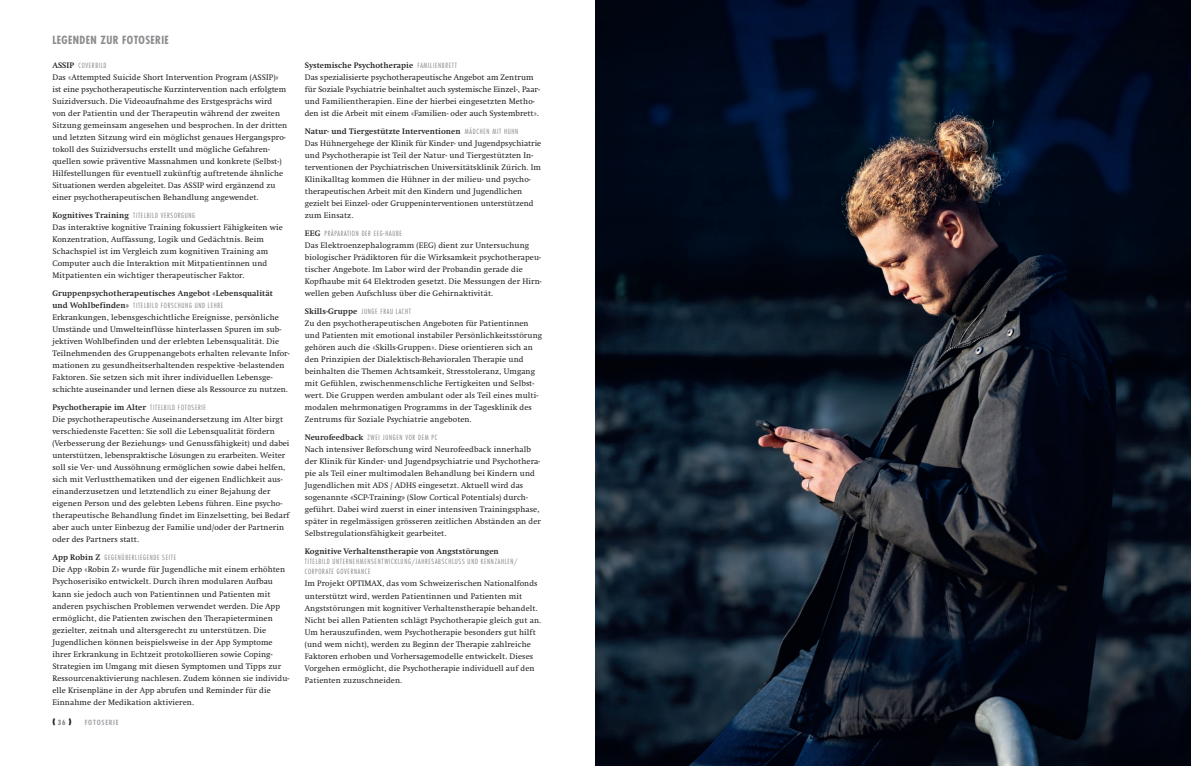
<style>
.page{position:relative;width:1191px;height:766px;background:#fff}
.page>*{position:absolute;margin:0;border:0;box-sizing:border-box;transform-origin:0 0}
.t1{font:700 condensed 11px "Futura Std";letter-spacing:.035em;color:#8a8c8f}
.t2{font:8.3px/12px "Swift";letter-spacing:.01em;color:#231f20}
.t3{font:700 8.3px "Swift";letter-spacing:.01em;color:#231f20}
.t4{font:300 condensed 7px/10px "Futura Std";letter-spacing:.1em;color:#808285}
.t5{font:700 condensed 7px "Futura Std";letter-spacing:.11em;color:#a8a9ad}
.s1{font-family:"Swift";font-weight:700;font-stretch:normal;font-size:8.3px;color:#231f20}
.s2{font-weight:700}
.s3{font-family:"Futura Std";font-weight:300;font-stretch:condensed;font-size:7px;color:#808285}
.s4{font-weight:800;font-stretch:normal;color:#231f20}
.s5{color:#808285}
</style>
<div class="page">
<img style="left:595px;top:0;width:596px;height:765px">
<h1 class="t1" style="left:52px;top:33px;width:118px">LEGENDEN ZUR FOTOSERIE</h1>
<p class="t4" style="left:52px;top:60px;width:56px"><span class="s1">ASSIP</span> COVERBILD</p>
<p class="t2" style="left:52px;top:71px;width:236px">Das «Attempted Suicide Short Intervention Program (ASSIP)» ist eine psychotherapeutische Kurzintervention nach erfolgtem Suizidversuch. Die Videoaufnahme des Erstgesprächs wird von der Patientin und der Therapeutin während der zweiten Sitzung gemeinsam angesehen und besprochen. In der dritten und letzten Sitzung wird ein möglichst genaues Hergangspro&shy;tokoll des Suizidversuchs erstellt und mögliche Gefahren&shy;quellen sowie präventive Massnahmen und konkrete (Selbst-)<br>Hilfestellungen für eventuell zukünftig auftretende ähnliche Situationen werden abgeleitet. Das ASSIP wird ergänzend zu einer psychotherapeutischen Behandlung angewendet.</p>
<p class="t4" style="left:52px;top:210px;width:144px"><span class="s1">Kognitives Training</span> TITELBILD VERSORGUNG</p>
<p class="t2" style="left:52px;top:221px;width:232px">Das interaktive kognitive Training fokussiert Fähigkeiten wie Konzentration, Auffassung, Logik und Gedächtnis. Beim Schachspiel ist im Vergleich zum kognitiven Training am Computer auch die Interaktion mit Mitpatientinnen und Mitpatienten ein wichtiger therapeutischer Faktor.</p>
<p class="t3" style="left:52px;top:289px;width:222px">Gruppenpsychotherapeutisches Angebot «Lebensqualität</p>
<p class="t4" style="left:52px;top:300px;width:172px"><span class="s1">und Wohlbefinden»</span> TITELBILD FORSCHUNG UND LEHRE</p>
<p class="t2" style="left:52px;top:311px;width:239px">Erkrankungen, lebensgeschichtliche Ereignisse, persönliche Umstände und Umwelteinflüsse hinterlassen Spuren im sub&shy;jektiven Wohlbefinden und der erlebten Lebensqualität. Die Teilnehmenden des Gruppenangebots erhalten relevante Infor&shy;mationen zu gesundheitserhaltenden respektive -belastenden Faktoren. Sie setzen sich mit ihrer individuellen Lebensge&shy;schichte auseinander und lernen diese als Ressource zu nutzen.</p>
<p class="t2" style="left:52px;top:401px;width:238px"><span class="s2">Psychotherapie im Alter</span> <span class="s3">TITELBILD FOTOSERIE<br></span>Die psychotherapeutische Auseinandersetzung im Alter birgt verschiedenste Facetten: Sie soll die Lebensqualität fördern (Verbesserung der Beziehungs- und Genussfähigkeit) und dabei unterstützen, lebenspraktische Lösungen zu erarbeiten. Weiter soll sie Ver- und Aussöhnung ermöglichen sowie dabei helfen, sich mit Verlustthematiken und der eigenen Endlichkeit aus&shy;einanderzusetzen und letztendlich zu einer Bejahung der eigenen Person und des gelebten Lebens führen. Eine psycho&shy;therapeutische Behandlung findet im Einzelsetting, bei Bedarf aber auch unter Einbezug der Familie und/oder der Partnerin oder des Partners statt.</p>
<p class="t4" style="left:52px;top:552px;width:125px"><span class="s1">App Robin Z</span> GEGENÜBERLIEGENDE SEITE</p>
<p class="t2" style="left:52px;top:563px;width:238px">Die App «Robin Z» wurde für Jugendliche mit einem erhöhten Psychoserisiko entwickelt. Durch ihren modularen Aufbau kann sie jedoch auch von Patientinnen und Patienten mit anderen psychischen Problemen verwendet werden. Die App ermöglicht, die Patienten zwischen den Therapieterminen gezielter, zeitnah und altersgerecht zu unterstützen. Die Jugendlichen können beispielsweise in der App Symptome ihrer Erkrankung in Echtzeit protokollieren sowie Coping-Strategien im Umgang mit diesen Symptomen und Tipps zur Ressourcenaktivierung nachlesen. Zudem können sie individu&shy;elle Krisenpläne in der App abrufen und Reminder für die Einnahme der Medikation aktivieren.</p>
<p class="t5" style="left:52px;top:717px;width:68px"><span class="s4">(</span> <span class="s5">36</span> <span class="s4">)</span> FOTOSERIE</p>
<p class="t2" style="left:305px;top:59px;width:236px"><span class="s2">Systemische Psychotherapie</span> <span class="s3">FAMILIENBRETT<br></span>Das spezialisierte psychotherapeutische Angebot am Zentrum für Soziale Psychiatrie beinhaltet auch systemische Einzel-, Paar&shy;und Familientherapien. Eine der hierbei eingesetzten Metho&shy;den ist die Arbeit mit einem «Familien- oder auch Systembrett».</p>
<p class="t2" style="left:305px;top:125px;width:238px"><span class="s2">Natur- und Tiergestützte Interventionen</span> <span class="s3">MÄDCHEN MIT HUHN<br></span>Das Hühnergehege der Klinik für Kinder- und Jugendpsychiatrie und Psychotherapie ist Teil der Natur- und Tiergestützten In&shy;terventionen der Psychiatrischen Universitätsklinik Zürich. Im Klinikalltag kommen die Hühner in der milieu- und psycho&shy;therapeutischen Arbeit mit den Kindern und Jugendlichen gezielt bei Einzel- oder Gruppeninterventionen unterstützend zum Einsatz.</p>
<p class="t4" style="left:305px;top:228px;width:99px"><span class="s1">EEG</span> PRÄPARATION DER EEG-HAUBE</p>
<p class="t2" style="left:305px;top:239px;width:238px">Das Elektroenzephalogramm (EEG) dient zur Untersuchung biologischer Prädiktoren für die Wirksamkeit psychotherapeu&shy;tischer Angebote. Im Labor wird der Probandin gerade die Kopfhaube mit 64 Elektroden gesetzt. Die Messungen der Hirn&shy;wellen geben Aufschluss über die Gehirnaktivität.</p>
<p class="t4" style="left:305px;top:306px;width:108px"><span class="s1">Skills-Gruppe</span> JUNGE FRAU LACHT</p>
<p class="t2" style="left:305px;top:317px;width:239px">Zu den psychotherapeutischen Angeboten für Patientinnen und Patienten mit emotional instabiler Persönlichkeitsstörung gehören auch die «Skills-Gruppen». Diese orientieren sich an den Prinzipien der Dialektisch-Behavioralen Therapie und beinhalten die Themen Achtsamkeit, Stresstoleranz, Umgang mit Gefühlen, zwischenmenschliche Fertigkeiten und Selbst&shy;wert. Die Gruppen werden ambulant oder als Teil eines multi&shy;modalen mehrmonatigen Programms in der Tagesklinik des Zentrums für Soziale Psychiatrie angeboten.</p>
<p class="t4" style="left:305px;top:432px;width:134px"><span class="s1">Neurofeedback</span> ZWEI JUNGEN VOR DEM PC</p>
<p class="t2" style="left:305px;top:443px;width:238px">Nach intensiver Beforschung wird Neurofeedback innerhalb der Klinik für Kinder- und Jugendpsychiatrie und Psychothera&shy;pie als Teil einer multimodalen Behandlung bei Kindern und Jugendlichen mit ADS / ADHS eingesetzt. Aktuell wird das sogenannte <span class="s2">«</span>SCP-Training<span class="s2">»</span> (Slow Cortical Potentials) durch&shy;geführt. Dabei wird zuerst in einer intensiven Trainingsphase, später in regelmässigen grösseren zeitlichen Abständen an der Selbstregulationsfähigkeit gearbeitet.</p>
<p class="t3" style="left:305px;top:547px;width:195px">Kognitive Verhaltenstherapie von Angststörungen</p>
<p class="t4" style="left:305px;top:556px;width:214px">TITELBILD UNTERNEHMENSENTWICKLUNG/JAHRESABSCHLUSS UND KENNZAHLEN/<br>CORPORATE GOVERNANCE</p>
<p class="t2" style="left:305px;top:577px;width:238px">Im Projekt OPTIMAX, das vom Schweizerischen Nationalfonds unterstützt wird, werden Patientinnen und Patienten mit Angststörungen mit kognitiver Verhaltenstherapie behandelt.<br>Nicht bei allen Patienten schlägt Psychotherapie gleich gut an.<br>Um herauszufinden, wem Psychotherapie besonders gut hilft (und wem nicht), werden zu Beginn der Therapie zahlreiche Faktoren erhoben und Vorhersagemodelle entwickelt. Dieses Vorgehen ermöglicht, die Psychotherapie individuell auf den Patienten zuzuschneiden.</p>
</div>
